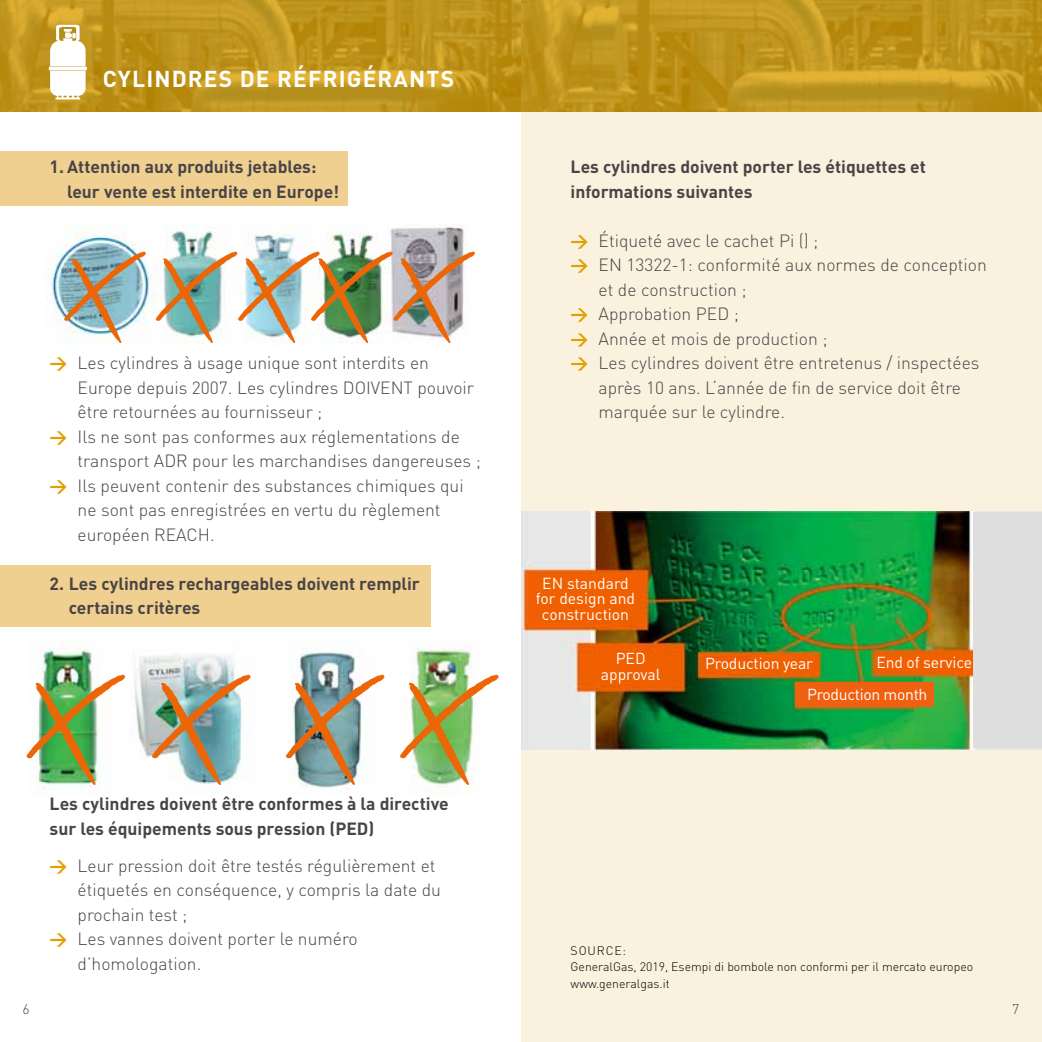
<style>
.page{position:relative;width:1042px;height:1042px;background:#fff}
.page>*{position:absolute;margin:0;border:0;box-sizing:border-box;transform-origin:0 0}
.t1{font:151.2px "Erazure";color:#ec6608}
.t2{font:125.48px "Erazure";letter-spacing:.11em;color:#ec6608}
.t3{font:700 22.75px "DIN";letter-spacing:.05em;color:#fff}
.t4{font:300 17.5px "DIN";color:#494445}
.t5{font:700 17.5px/24.5px "DIN";color:#494445}
.t6{font:15.75px/15.8px "DIN";letter-spacing:-.01em;color:#fff;text-align:center}
.t7{font:300 14px "DIN";color:#494445}
.t8{font:300 12.25px/16.3px "DIN";color:#000}
.s1{font-weight:700;color:#dea100}
</style>
<div class="page">
<div style="left:521px;top:0;width:521px;height:1042px;background:#fbf1df"></div>
<div style="left:0;top:565px;width:430px;height:61px;background:#f0d091"></div>
<div style="left:0;top:151px;width:347px;height:55px;background:#f0d091"></div>
<svg style="left:521px;top:0;width:521px;height:111px;background:#bf951d"></svg>
<img style="left:521px;top:511px;width:521px;height:238px">
<svg style="left:0;top:0;width:521px;height:111px;background:#bf951c"></svg>
<img style="left:42px;top:21px;width:52px;height:84px">
<div style="left:973px;top:512px;width:69px;height:236px;background:#dedede"></div>
<img style="left:37px;top:640px;width:437px;height:150px">
<img style="left:45px;top:223px;width:419px;height:120px">
<div style="left:795px;top:682px;width:139px;height:25px;background:#ef6011"></div>
<h3 class="t3" style="left:103px;top:64px;width:85px">CYLINDRES</h3>
<h3 class="t3" style="left:240px;top:64px;width:53px">DE RÉFR</h3>
<h3 class="t3" style="left:339px;top:64px;width:25px">IGÉRA</h3>
<h3 class="t3" style="left:409px;top:64px;width:32px">NTS</h3>
<p class="t5" style="left:67px;top:154px;width:274px;text-indent:-17px">1. Attention aux produits jetables: leur vente est interdite en Europe!</p>
<h2 class="t2" style="left:62px;top:232px;width:399px">XXXXX</h2>
<p class="t4" style="left:50px;top:352px;width:381px"><span class="s1">&gt;</span> Les cylindres à usage unique sont interdits en</p>
<p class="t4" style="left:78px;top:377px;width:398px">Europe depuis 2007. Les cylindres DOIVENT pouvoir</p>
<p class="t4" style="left:78px;top:401px;width:246px">être retournées au fournisseur ;</p>
<p class="t4" style="left:50px;top:426px;width:412px"><span class="s1">&gt;</span> Ils ne sont pas conformes aux réglementations de</p>
<p class="t4" style="left:78px;top:450px;width:405px">transport ADR pour les marchandises dangereuses ;</p>
<p class="t4" style="left:50px;top:475px;width:415px"><span class="s1">&gt;</span> Ils peuvent contenir des substances chimiques qui</p>
<p class="t4" style="left:78px;top:499px;width:364px">ne sont pas enregistrées en vertu du règlement</p>
<p class="t4" style="left:78px;top:524px;width:139px">européen REACH.</p>
<p class="t5" style="left:69px;top:570px;width:352px;text-indent:-19px">2. Les cylindres rechargeables doivent remplir certains critères</p>
<h1 class="t1" style="left:23px;top:651px;width:457px">XXXX</h1>
<p class="t7" style="left:23px;top:1000px;width:9px">6</p>
<p class="t5" style="left:50px;top:791px;width:401px">Les cylindres doivent être conformes à la directive sur les équipements sous pression (PED)</p>
<p class="t4" style="left:50px;top:854px;width:387px"><span class="s1">&gt;</span> Leur pression doit être testés régulièrement et</p>
<p class="t4" style="left:78px;top:879px;width:365px">étiquetés en conséquence, y compris la date du</p>
<p class="t4" style="left:78px;top:903px;width:111px">prochain test ;</p>
<p class="t4" style="left:50px;top:928px;width:310px"><span class="s1">&gt;</span> Les vannes doivent porter le numéro</p>
<p class="t4" style="left:78px;top:952px;width:125px">d’homologation.</p>
<p class="t5" style="left:570px;top:154px;width:357px">Les cylindres doivent porter les étiquettes et informations suivantes</p>
<p class="t4" style="left:570px;top:230px;width:249px"><span class="s1">&gt;</span> Étiqueté avec le cachet Pi () ;</p>
<p class="t4" style="left:570px;top:254px;width:418px"><span class="s1">&gt;</span> EN 13322-1: conformité aux normes de conception</p>
<p class="t4" style="left:598px;top:279px;width:149px">et de construction ;</p>
<p class="t4" style="left:570px;top:303px;width:170px"><span class="s1">&gt;</span> Approbation PED ;</p>
<p class="t4" style="left:570px;top:328px;width:258px"><span class="s1">&gt;</span> Année et mois de production ;</p>
<p class="t4" style="left:570px;top:352px;width:410px"><span class="s1">&gt;</span> Les cylindres doivent être entretenus / inspectées</p>
<p class="t4" style="left:598px;top:377px;width:364px">après 10 ans. L‘année de fin de service doit être</p>
<p class="t4" style="left:598px;top:401px;width:188px">marquée sur le cylindre.</p>
<p class="t6" style="left:536px;top:575px;width:101px">EN standard for design and construction</p>
<p class="t6" style="left:601px;top:650px;width:61px">PED approval</p>
<p class="t6" style="left:705px;top:655px;width:109px">Production year</p>
<p class="t6" style="left:876px;top:654px;width:97px">End of service</p>
<p class="t6" style="left:807px;top:685px;width:122px">Production month</p>
<p class="t8" style="left:570px;top:942px;width:10px">source</p>
<p class="t8" style="left:570px;top:942px;width:404px;text-indent:52px">:<br>GeneralGas, 2019, Esempi di bombole non conformi per il mercato europeo www.generalgas.it</p>
<p class="t7" style="left:1012px;top:1000px;width:9px">7</p>
</div>
